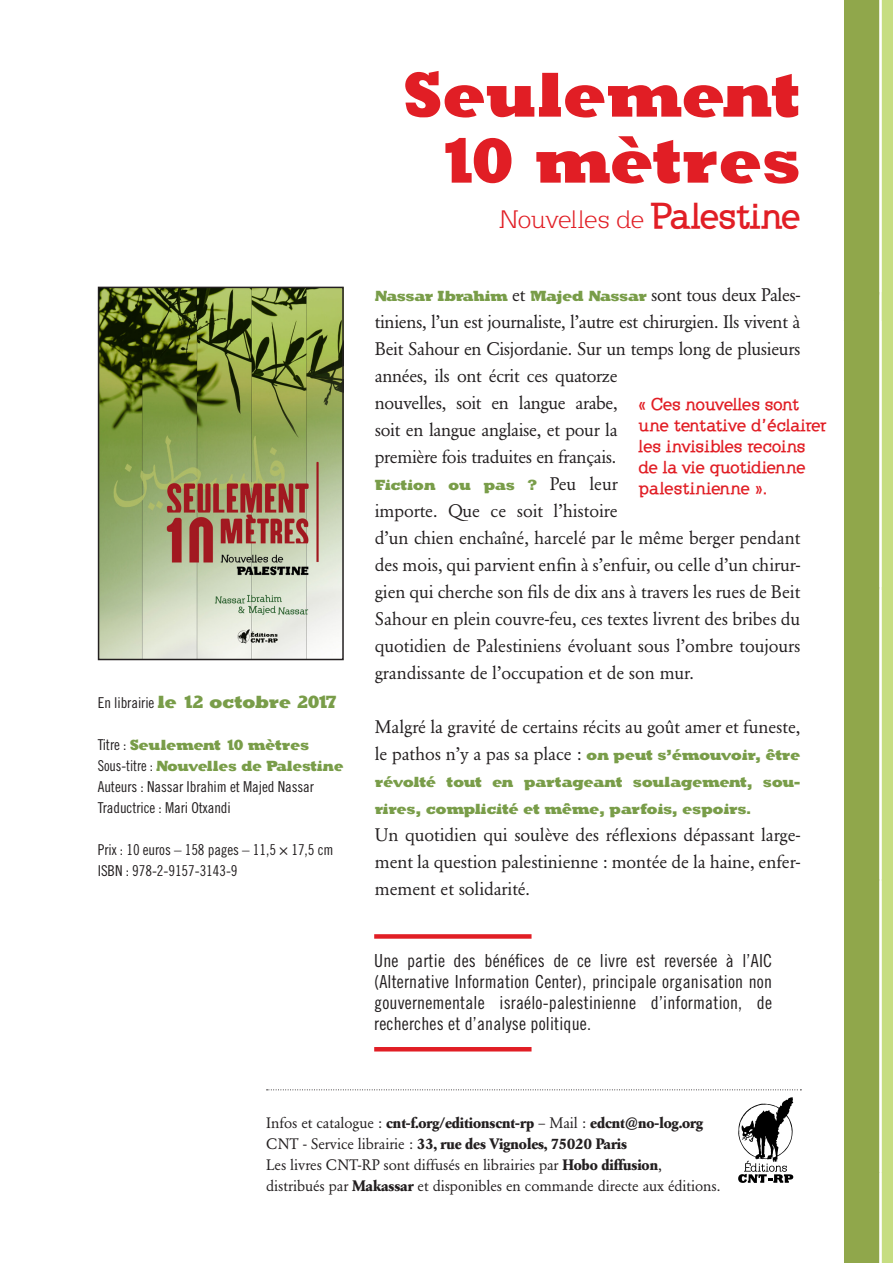
<style>
.page{position:relative;width:893px;height:1263px;background:#fff}
.page>*{position:absolute;margin:0;border:0;box-sizing:border-box;transform-origin:0 0}
.t1{font:64.5px "Klein Slabserif Blax X";color:#e11e25}
.t2{font:300 27px "Klein Slabserif";letter-spacing:-.025em;color:#e11e25}
.Texte_principal{font:18px/27px "Garamond BE";letter-spacing:-.005em;color:#231f20}
.AIC{font:18px/21px "Trade Gothic Cond Eighteen";letter-spacing:.01em;color:#231f20;text-align:justify}
.Exergue{font:700 18px/21px "Klein Slabserif";letter-spacing:.025em;color:#e11e25}
.Infos_techniques{font:18px "Klein Slabserif Blax X";letter-spacing:-.01em;color:#799d49}
.Texte_principal-2{font:15px/27px "Klein Slabserif Blax X";letter-spacing:-.01em;color:#799d49}
.Texte_principal-3{font:15px "Garamond BE";letter-spacing:-.005em;color:#231f20}
.Texte_principal-4{font:700 15px "Garamond BE";letter-spacing:-.005em;color:#231f20}
.Infos_techniques-2{font:15px "Trade Gothic Cond Eighteen";letter-spacing:-.005em;color:#231f20}
.Infos_techniques-3{font:15px "Klein Slabserif Blax X";letter-spacing:-.01em;color:#799d49;scale:.96 1}
.Infos_techniques-4{font:15px "Klein Slabserif Blax X";letter-spacing:-.01em;color:#799d49}
.s1{font-family:"Trade Gothic Cond Eighteen";font-size:15px;color:#231f20}
.s2{font-family:"Trade Gothic Cond Eighteen";color:#231f20}
.s3{font-weight:700;font-size:37.5px}
.s4{font-family:"Garamond BE";font-size:18px;color:#231f20}
.s5{font-family:"Klein Slabserif Blax X";font-size:15px;color:#799d49}
.s6{font-weight:400}
.s7{font-weight:700}
</style>
<div class="page">
<img style="left:844px;top:0;width:49px;height:293px">
<img style="left:844px;top:293px;width:49px;height:294px">
<img style="left:844px;top:587px;width:49px;height:292px">
<img style="left:720px;top:879px;width:173px;height:384px">
<svg style="left:267px;top:1089px;width:534px;height:1px"></svg>
<img style="left:101px;top:290px;width:240px;height:367px">
<div style="left:98px;top:287px;width:246px;height:373px;border:2px solid #231f20"></div>
<hr style="left:374px;top:1047px;width:157px;height:4px;background:#e11e25">
<div style="left:374px;top:934px;width:157px;height:5px;background:#e11e25"></div>
<svg style="left:738px;top:1097px;width:55px;height:86px"></svg>
<p class="Infos_techniques" style="left:98px;top:691px;width:241px"><span class="s1">En librairie</span> le 12 octobre 2017</p>
<p class="Infos_techniques-4" style="left:98px;top:736px;width:213px"><span class="s2">Titre :</span> Seulement 10 mètres</p>
<p class="Infos_techniques-3" style="left:98px;top:757px;width:257px"><span class="s2">Sous-titre :</span> Nouvelles de Palestine</p>
<p class="Infos_techniques-2" style="left:98px;top:778px;width:218px">Auteurs : Nassar Ibrahim et Majed Nassar</p>
<p class="Infos_techniques-2" style="left:98px;top:799px;width:135px">Traductrice : Mari Otxandi</p>
<p class="Infos_techniques-2" style="left:98px;top:841px;width:237px">Prix : 10 euros – 158 pages – 11,5 × 17,5 cm</p>
<p class="Infos_techniques-2" style="left:98px;top:862px;width:141px">ISBN : 978-2-9157-3143-9</p>
<p class="t1" style="left:403px;top:55px;width:399px">Seulement</p>
<p class="t1" style="left:436px;top:121px;width:366px">10 mètres</p>
<p class="t2" style="left:499px;top:203px;width:302px">Nouvelles de <span class="s3">Palestine</span></p>
<p class="Texte_principal-2" style="left:375px;top:282px;width:427px">Nassar Ibrahim <span class="s4">et</span> Majed Nassar <span class="s4">sont tous deux Pales-</span></p>
<p class="Texte_principal" style="left:375px;top:308px;width:427px">tiniens, l’un est journaliste, l’autre est chirurgien. Ils vivent à Beit Sahour en Cisjordanie. Sur un temps long de plusieurs années, ils ont écrit ces quatorze<br>nouvelles, soit en langue arabe,<br>soit en langue anglaise, et pour la<br>première fois traduites en français.</p>
<p class="Texte_principal-2" style="left:375px;top:471px;width:244px">Fiction ou pas ? <span class="s4">Peu leur</span></p>
<p class="Texte_principal" style="left:375px;top:497px;width:427px">importe. Que ce soit l’histoire<br>d’un chien enchaîné, harcelé par le même berger pendant des mois, qui parvient enfin à s’enfuir, ou celle d’un chirur&shy;gien qui cherche son fils de dix ans à travers les rues de Beit Sahour en plein couvre-feu, ces textes livrent des bribes du quotidien de Palestiniens évoluant sous l’ombre toujours grandissante de l’occupation et de son mur.</p>
<p class="Texte_principal" style="left:375px;top:713px;width:427px">Malgré la gravité de certains récits au goût amer et funeste, le pathos n’y a pas sa place : <span class="s5">on peut s’émouvoir, être</span></p>
<p class="Texte_principal-2" style="left:375px;top:768px;width:427px">révolté tout en partageant soulagement, sou&shy;rires, complicité et même, parfois, espoirs.</p>
<p class="Texte_principal" style="left:375px;top:821px;width:427px;text-align:justify">Un quotidien qui soulève des réflexions dépassant large&shy;ment la question palestinienne : montée de la haine, enfer&shy;mement et solidarité.</p>
<p class="Exergue" style="left:639px;top:393px;width:189px">« Ces nouvelles sont une tentative d’éclairer les invisibles recoins de la vie quotidienne palestinienne ».</p>
<p class="AIC" style="left:374px;top:950px;width:399px">Une partie des bénéfices de ce livre est reversée à l’AIC (Alternative Information Center), principale organisation non gouvernementale israélo-palestinienne d’information, de recherches et d’analyse politique.</p>
<p class="Texte_principal-4" style="left:266px;top:1114px;width:438px"><span class="s6">Infos et catalogue :</span> cnt-f.org/editionscnt-rp <span class="s6">– Mail :</span> edcnt@no-log.org</p>
<p class="Texte_principal-4" style="left:266px;top:1135px;width:362px"><span class="s6">CNT - Service librairie :</span> 33, rue des Vignoles, 75020 Paris</p>
<p class="Texte_principal-3" style="left:266px;top:1156px;width:397px">Les livres CNT-RP sont diffusés en librairies par <span class="s7">Hobo diffusion</span>,</p>
<p class="Texte_principal-3" style="left:266px;top:1177px;width:456px">distribués par <span class="s7">Makassar</span> et disponibles en commande directe aux éditions.</p>
</div>
